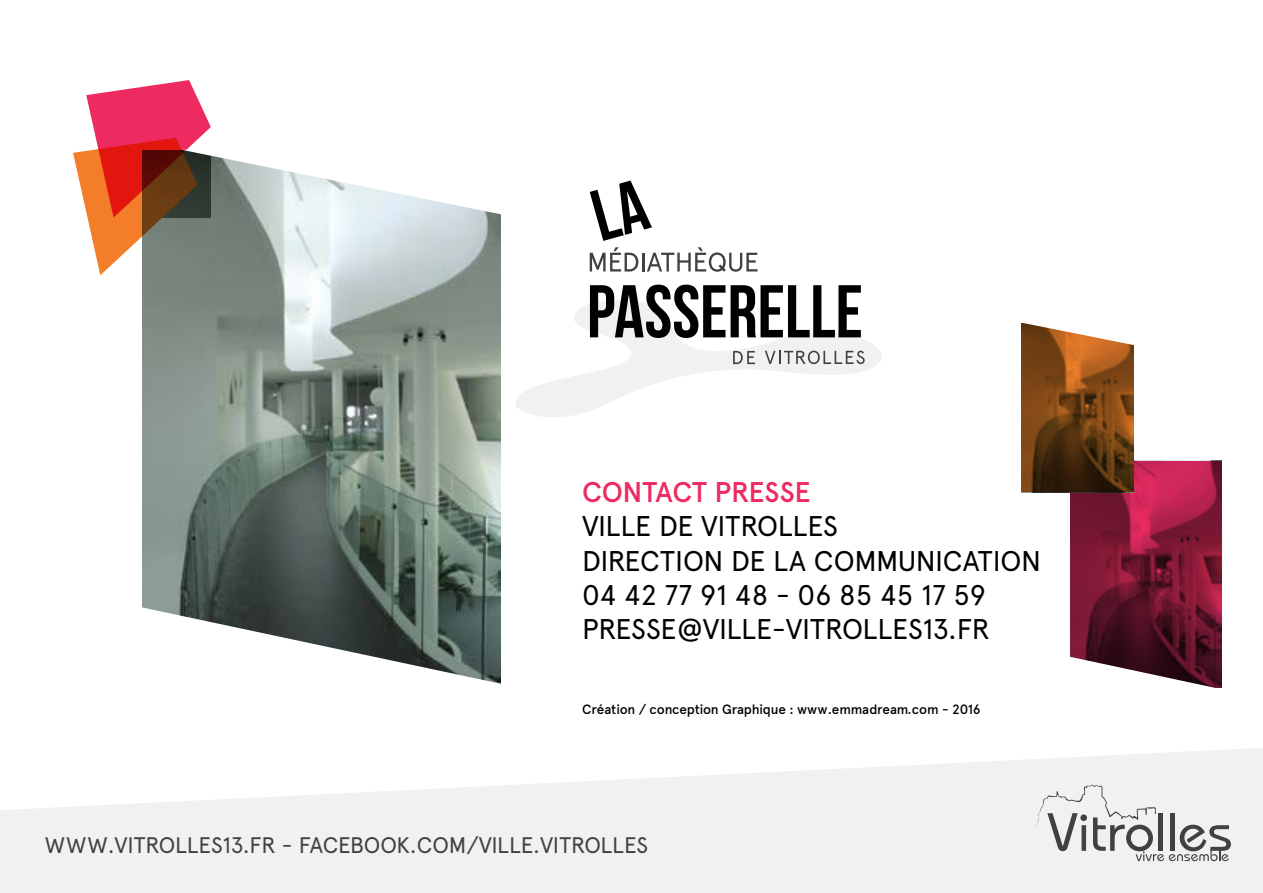
<style>
.page{position:relative;width:1263px;height:893px;background:#fff}
.page>*{position:absolute;margin:0;border:0;box-sizing:border-box;transform-origin:0 0}
.t1{font:28.5px/34.2px "Apercu";letter-spacing:-.01em;color:#000}
.t2{font:500 28.5px "Apercu";color:#ee2b61}
.t3{font:22.5px "Apercu";letter-spacing:-.01em;color:#414042}
.t4{font:500 13.5px "Apercu";letter-spacing:-.01em;color:#000}
</style>
<div class="page">
<svg style="left:0;top:748px;width:1263px;height:145px;fill:#f1f1f2"></svg>
<svg style="left:1036px;top:784px;width:195px;height:77px"></svg>
<img style="left:142px;top:275px;width:358px;height:332px">
<svg style="left:1070px;top:461px;width:152px;height:193px;background:#7e1836"></svg>
<svg style="left:1021px;top:350px;width:113px;height:142px;background:#6e3f13"></svg>
<svg style="left:590px;top:181px;width:62px;height:60px"></svg>
<svg style="left:590px;top:247px;width:167px;height:25px"></svg>
<svg style="left:516px;top:285px;width:366px;height:132px"></svg>
<svg style="left:73px;top:80px;width:428px;height:195px"></svg>
<svg style="left:1021px;top:323px;width:113px;height:27px"></svg>
<svg style="left:142px;top:607px;width:359px;height:77px"></svg>
<svg style="left:1070px;top:654px;width:152px;height:34px"></svg>
<p class="t2" style="left:582px;top:475px;width:230px">CONTACT PRESSE</p>
<p class="t1" style="left:582px;top:509px;width:460px">VILLE DE VITROLLES<br>DIRECTION DE LA COMMUNICATION<br>04 42 77 91 48 - 06 85 45 17 59<br>PRESSE@VILLE-VITROLLES13.FR</p>
<p class="t4" style="left:582px;top:701px;width:400px">Création / conception Graphique : www.emmadream.com - 2016</p>
<p class="t3" style="left:45px;top:832px;width:605px">WWW.VITROLLES13.FR - FACEBOOK.COM/VILLE.VITROLLES</p>
</div>
